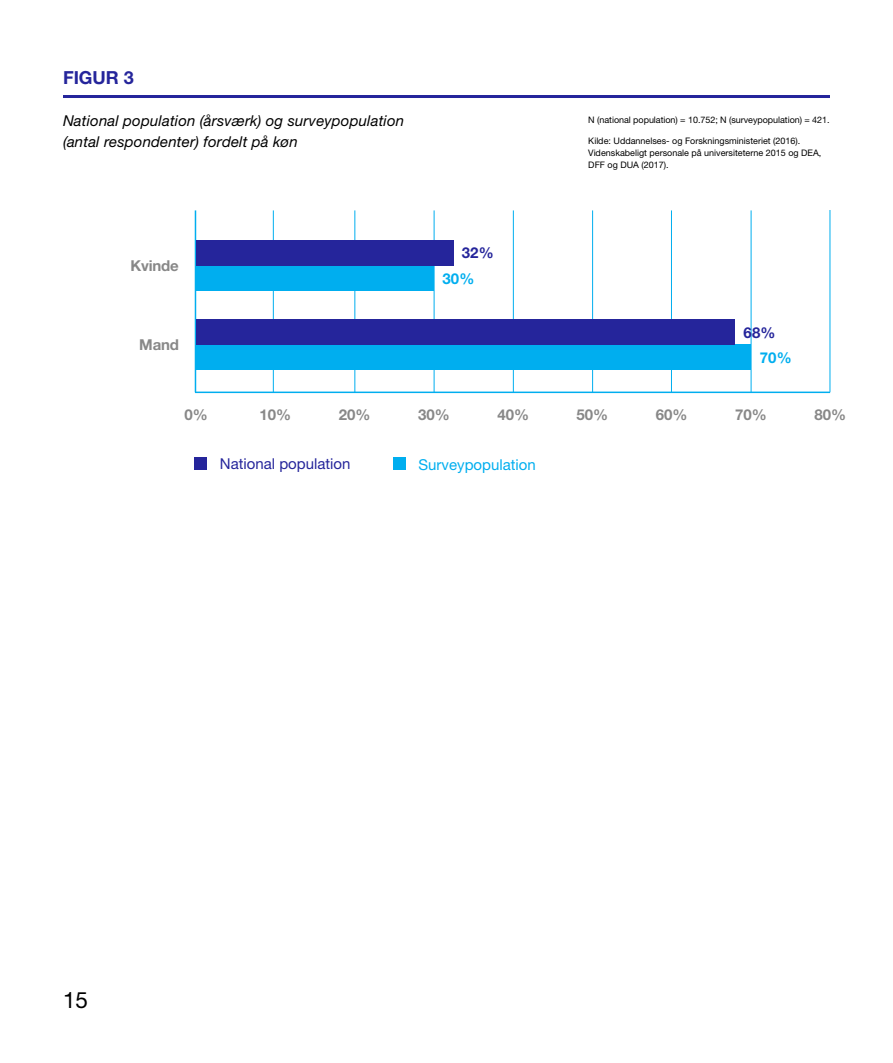
<style>
.page{position:relative;width:893px;height:1063px;background:#fff}
.page>*{position:absolute;margin:0;border:0;box-sizing:border-box;transform-origin:0 0}
.t1{font:22.5px "Helvetica Neue LT";color:#000}
.t2{font:700 18px "Helvetica Neue LT";color:#25259b}
.t3{font:italic 15px/21px "Helvetica Neue LT";letter-spacing:.01em;color:#000}
.t4{font:700 15px "Helvetica Neue LT";letter-spacing:-.005em;color:#888}
.t5{font:15px "Helvetica Neue LT";color:#25259b}
.t6{font:15px "Helvetica Neue LT";color:#00aeef}
.t7{font:700 15px "Helvetica Neue LT";color:#00aeef}
.t8{font:700 15px "Helvetica Neue LT";color:#25259b}
.t9{font:9px/12px "Helvetica Neue LT";color:#000}
</style>
<div class="page">
<hr style="left:273px;top:210px;width:1px;height:182px;background:#00aeef">
<hr style="left:513px;top:210px;width:1px;height:182px;background:#00aeef">
<hr style="left:355px;top:210px;width:1px;height:182px;background:#00aeef">
<hr style="left:592px;top:210px;width:1px;height:182px;background:#00aeef">
<hr style="left:751px;top:210px;width:1px;height:182px;background:#00aeef">
<hr style="left:434px;top:210px;width:1px;height:182px;background:#00aeef">
<hr style="left:671px;top:210px;width:1px;height:182px;background:#00aeef">
<hr style="left:830px;top:210px;width:1px;height:182px;background:#00aeef">
<hr style="left:63px;top:95px;width:767px;height:3px;background:#25259b">
<hr style="left:195px;top:392px;width:635px;height:1px;background:#00aeef">
<hr style="left:195px;top:210px;width:1px;height:182px;background:#00aeef">
<div style="left:196px;top:265px;width:238px;height:26px;background:#00aeef"></div>
<div style="left:196px;top:240px;width:257px;height:25px;background:#25259b"></div>
<div style="left:196px;top:344px;width:555px;height:26px;background:#00aeef"></div>
<div style="left:196px;top:319px;width:539px;height:25px;background:#25259b"></div>
<div style="left:393px;top:457px;width:13px;height:13px;background:#00aeef"></div>
<div style="left:194px;top:457px;width:13px;height:13px;background:#25259b"></div>
<h2 class="t2" style="left:63px;top:66px;width:72px">FIGUR 3</h2>
<h3 class="t3" style="left:63px;top:110px;width:343px">National population (årsværk) og surveypopulation (antal respondenter) fordelt på køn</h3>
<h3 class="t4" style="left:130px;top:256px;width:50px">Kvinde</h3>
<h3 class="t4" style="left:139px;top:335px;width:41px">Mand</h3>
<h3 class="t8" style="left:462px;top:244px;width:33px">32%</h3>
<h3 class="t7" style="left:442px;top:269px;width:33px">30%</h3>
<p class="t9" style="left:588px;top:114px;width:243px">N (national population) = 10.752; N (surveypopulation) = 421.</p>
<p class="t9" style="left:588px;top:135px;width:235px">Kilde: Uddannelses- og Forskningsministeriet (2016).<br>Videnskabeligt personale på universiteterne 2015 og DEA,<br>DFF og DUA (2017).</p>
<h3 class="t8" style="left:744px;top:323px;width:33px">68%</h3>
<h3 class="t7" style="left:760px;top:348px;width:33px">70%</h3>
<h3 class="t4" style="left:184px;top:405px;width:25px">0%</h3>
<h3 class="t4" style="left:260px;top:405px;width:33px">10%</h3>
<h3 class="t4" style="left:339px;top:405px;width:33px">20%</h3>
<h3 class="t4" style="left:418px;top:405px;width:33px">30%</h3>
<h3 class="t4" style="left:497px;top:405px;width:33px">40%</h3>
<h3 class="t4" style="left:577px;top:405px;width:33px">50%</h3>
<h3 class="t4" style="left:656px;top:405px;width:33px">60%</h3>
<h3 class="t4" style="left:735px;top:405px;width:33px">70%</h3>
<h3 class="t4" style="left:814px;top:405px;width:33px">80%</h3>
<h3 class="t5" style="left:220px;top:455px;width:132px">National population</h3>
<h3 class="t6" style="left:419px;top:455px;width:119px">Surveypopulation</h3>
<h1 class="t1" style="left:63px;top:987px;width:27px">15</h1>
</div>
